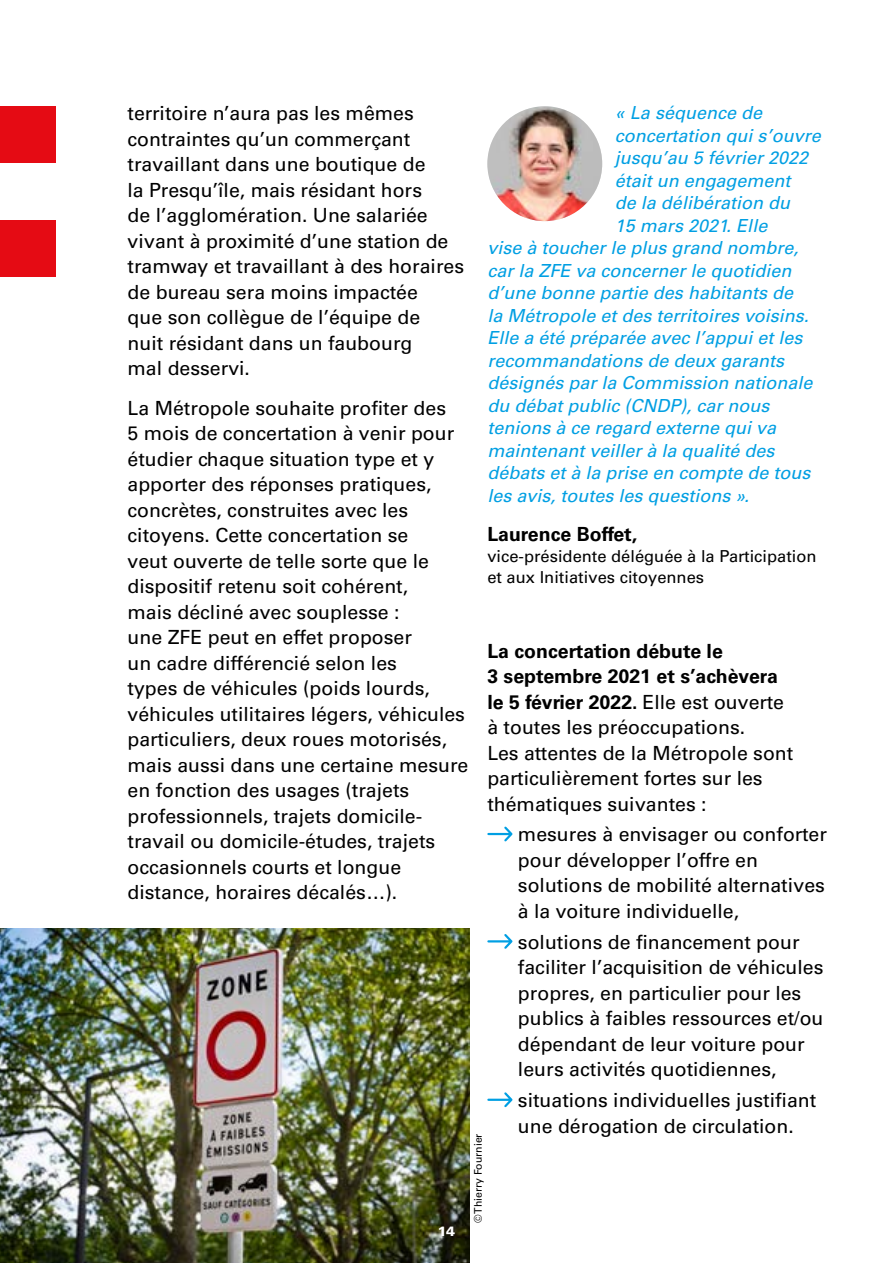
<style>
.page{position:relative;width:893px;height:1263px;background:#fff}
.page>*{position:absolute;margin:0;border:0;box-sizing:border-box;transform-origin:0 0}
.texte_courant{font:19.5px/25.5px "Univers LT Std";color:#000}
.texte_courant-2{font:700 19.5px "Univers LT Std";color:#000}
.texte_courant-3{font:italic 18px "Univers LT Std";color:#009fe3}
.texte_courant-4{font:16.5px/21px "Univers LT Std";color:#000}
.source_ok{font:900 13.5px "Univers LT Std";color:#fff}
.source_ok-2{font:10.5px "Univers LT Std";color:#000}
.s1{font-weight:700}
</style>
<div class="page">
<svg style="left:487px;top:826px;width:26px;height:15px"></svg>
<svg style="left:487px;top:934px;width:26px;height:15px"></svg>
<svg style="left:487px;top:1092px;width:26px;height:15px"></svg>
<img style="left:487px;top:106px;width:115px;height:115px;border-radius:57px">
<img style="left:0;top:928px;width:469px;height:335px">
<div style="left:0;top:106px;width:55px;height:57px;background:#e50b14"></div>
<div style="left:0;top:220px;width:55px;height:56px;background:#e50b14"></div>
<p class="texte_courant" style="left:128px;top:101px;width:338px">territoire n’aura pas les mêmes contraintes qu’un commerçant travaillant dans une boutique de<br>la Presqu’île, mais résidant hors<br>de l’agglomération. Une salariée vivant à proximité d’une station de tramway et travaillant à des horaires de bureau sera moins impactée<br>que son collègue de l’équipe de<br>nuit résidant dans un faubourg<br>mal desservi.</p>
<p class="texte_courant" style="left:128px;top:395px;width:342px">La Métropole souhaite profiter des<br>5 mois de concertation à venir pour étudier chaque situation type et y apporter des réponses pratiques, concrètes, construites avec les citoyens. Cette concertation se<br>veut ouverte de telle sorte que le dispositif retenu soit cohérent,<br>mais décliné avec souplesse :<br>une ZFE peut en effet proposer<br>un cadre différencié selon les<br>types de véhicules (poids lourds, véhicules utilitaires légers, véhicules particuliers, deux roues motorisés, mais aussi dans une certaine mesure en fonction des usages (trajets professionnels, trajets domicile&shy;travail ou domicile-études, trajets occasionnels courts et longue distance, horaires décalés…).</p>
<p class="texte_courant-3" style="left:615px;top:102px;width:149px">« La séquence de</p>
<p class="texte_courant-3" style="left:615px;top:125px;width:207px">concertation qui s’ouvre</p>
<p class="texte_courant-3" style="left:615px;top:147px;width:195px">jusqu’au 5 février 2022</p>
<p class="texte_courant-3" style="left:615px;top:170px;width:177px">était un engagement</p>
<p class="texte_courant-3" style="left:615px;top:192px;width:177px">de la délibération du</p>
<p class="texte_courant-3" style="left:615px;top:215px;width:154px">15 mars 2021. Elle</p>
<p class="texte_courant-3" style="left:487px;top:237px;width:313px">vise à toucher le plus grand nombre,</p>
<p class="texte_courant-3" style="left:487px;top:260px;width:306px">car la ZFE va concerner le quotidien</p>
<p class="texte_courant-3" style="left:487px;top:282px;width:307px">d’une bonne partie des habitants de</p>
<p class="texte_courant-3" style="left:487px;top:305px;width:323px">la Métropole et des territoires voisins.</p>
<p class="texte_courant-3" style="left:487px;top:327px;width:317px">Elle a été préparée avec l’appui et les</p>
<p class="texte_courant-3" style="left:487px;top:350px;width:298px">recommandations de deux garants</p>
<p class="texte_courant-3" style="left:487px;top:372px;width:327px">désignés par la Commission nationale</p>
<p class="texte_courant-3" style="left:487px;top:395px;width:284px">du débat public (CNDP), car nous</p>
<p class="texte_courant-3" style="left:487px;top:417px;width:290px">tenions à ce regard externe qui va</p>
<p class="texte_courant-3" style="left:487px;top:440px;width:289px">maintenant veiller à la qualité des</p>
<p class="texte_courant-3" style="left:487px;top:462px;width:325px">débats et à la prise en compte de tous</p>
<p class="texte_courant-3" style="left:487px;top:485px;width:263px">les avis, toutes les questions ».</p>
<p class="texte_courant-2" style="left:487px;top:523px;width:151px">Laurence Boffet,</p>
<p class="texte_courant-4" style="left:487px;top:546px;width:331px">vice-présidente déléguée à la Participation et aux Initiatives citoyennes</p>
<p class="texte_courant" style="left:487px;top:638px;width:307px"><span class="s1">La concertation débute le<br>3 septembre 2021 et s’achèvera le 5 février 2022.</span> Elle est ouverte à toutes les préoccupations.<br>Les attentes de la Métropole sont particulièrement fortes sur les thématiques suivantes :</p>
<p class="texte_courant" style="left:518px;top:822px;width:311px">mesures à envisager ou conforter pour développer l’offre en solutions de mobilité alternatives à la voiture individuelle,</p>
<p class="texte_courant" style="left:518px;top:929px;width:307px">solutions de financement pour faciliter l’acquisition de véhicules propres, en particulier pour les publics à faibles ressources et/ou dépendant de leur voiture pour leurs activités quotidiennes,</p>
<p class="texte_courant" style="left:518px;top:1087px;width:300px">situations individuelles justifiant une dérogation de circulation.</p>
<p class="source_ok-2" style="left:472px;top:1223px;width:91px;rotate:-90deg">© Thierry Fournier</p>
<p class="source_ok" style="left:438px;top:1223px;width:19px">14</p>
</div>
